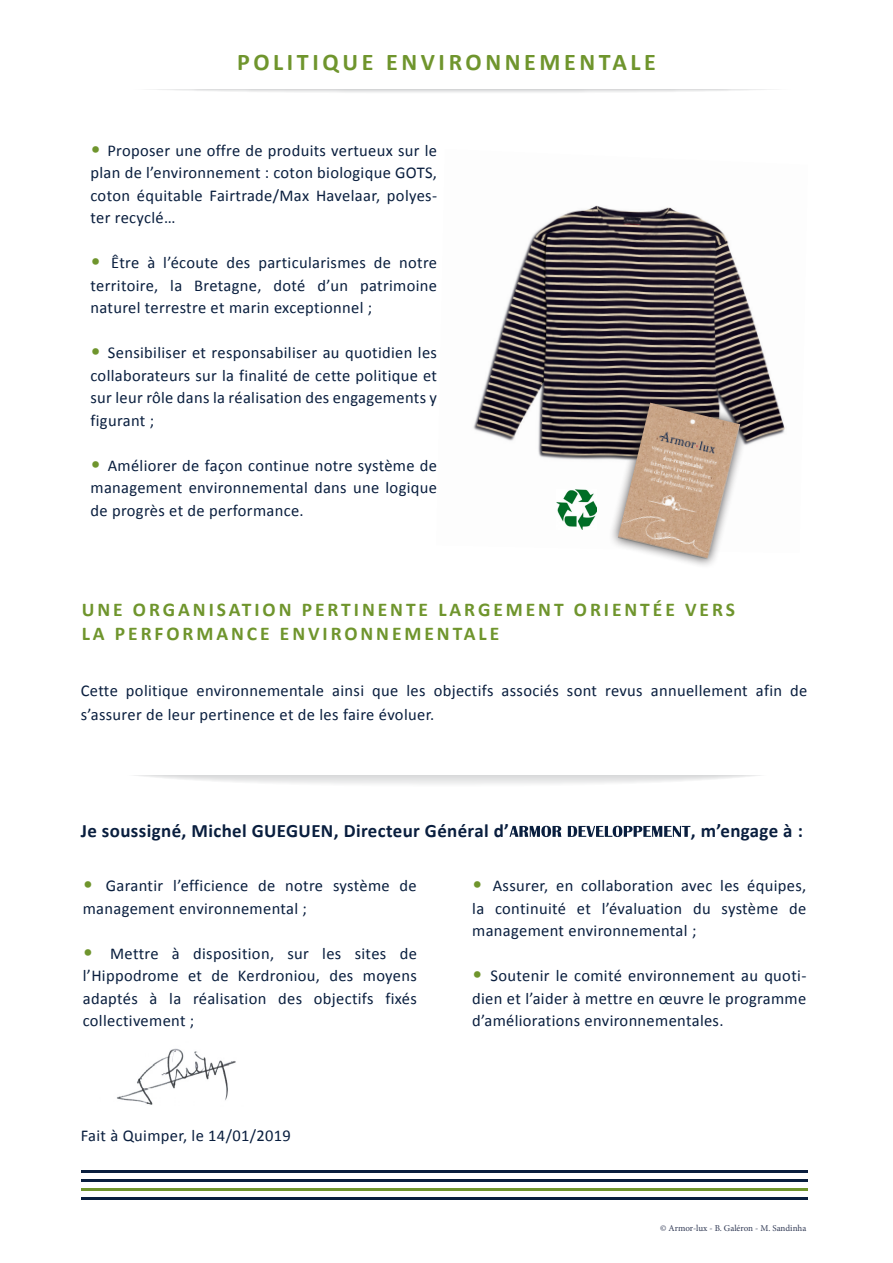
<style>
.page{position:relative;width:893px;height:1263px;background:#fff}
.page>*{position:absolute;margin:0;border:0;box-sizing:border-box;transform-origin:0 0}
.t1{font:700 24px "Calibri";letter-spacing:.15em;color:#6f952d}
.t2{font:700 19.5px "Calibri";letter-spacing:.15em;color:#6f952d}
.t3{font:700 18.9px "Calibri";letter-spacing:.02em;color:#091e3e}
.t4{font:16.5px/22.5px "Calibri";letter-spacing:.02em;color:#091e3e;text-align:justify}
.t5{font:9px "Minion Pro";color:#323b56}
.s1{font-size:21px;color:#6f952d}
</style>
<div class="page">
<img style="left:473px;top:205px;width:312px;height:325px">
<div style="left:608px;top:393px;width:141px;height:176px;background:#231f20;opacity:.75"></div>
<img style="left:618px;top:403px;width:122px;height:156px">
<svg style="left:509px;top:826px;width:53px;height:11px"></svg>
<svg style="left:568px;top:826px;width:122px;height:11px"></svg>
<hr style="left:81px;top:1179px;width:727px;height:3px;background:#091e3e">
<hr style="left:81px;top:1188px;width:727px;height:3px;background:#6f952d">
<hr style="left:81px;top:1170px;width:727px;height:3px;background:#091e3e">
<hr style="left:81px;top:1197px;width:727px;height:3px;background:#091e3e">
<svg style="left:89px;top:743px;width:717px;height:44px"></svg>
<div style="left:81px;top:729px;width:727px;height:45px;background:#fff"></div>
<svg style="left:104px;top:78px;width:716px;height:16px"></svg>
<div style="left:96px;top:73px;width:726px;height:16px;background:#fff"></div>
<img style="left:557px;top:490px;width:40px;height:39px">
<img style="left:117px;top:1048px;width:119px;height:57px">
<p class="t1" style="left:237px;top:46px;width:420px">POLITIQUE ENVIRONNEMENTALE</p>
<p class="t4" style="left:90px;top:139px;width:348px"><span class="s1">•</span> Proposer une offre de produits vertueux sur le plan de l’environnement : coton biologique GOTS, coton équitable Fairtrade/Max Havelaar, polyes&shy;ter recyclé…</p>
<p class="t4" style="left:90px;top:251px;width:348px"><span class="s1">•</span> Être à l’écoute des particularismes de notre territoire, la Bretagne, doté d’un patrimoine naturel terrestre et marin exceptionnel ;</p>
<p class="t4" style="left:90px;top:341px;width:348px"><span class="s1">•</span> Sensibiliser et responsabiliser au quotidien les collaborateurs sur la finalité de cette politique et sur leur rôle dans la réalisation des engagements y figurant ;</p>
<p class="t4" style="left:90px;top:454px;width:348px"><span class="s1">•</span> Améliorer de façon continue notre système de management environnemental dans une logique de progrès et de performance.</p>
<p class="t2" style="left:82px;top:597px;width:655px">UNE ORGANISATION PERTINENTE LARGEMENT ORIENTÉE VERS</p>
<p class="t2" style="left:82px;top:621px;width:419px">LA PERFORMANCE ENVIRONNEMENTALE</p>
<p class="t4" style="left:81px;top:678px;width:728px;line-height:24px">Cette politique environnementale ainsi que les objectifs associés sont revus annuellement afin de s’assurer de leur pertinence et de les faire évoluer.</p>
<p class="t3" style="left:81px;top:819px;width:430px">Je soussigné, Michel GUEGUEN, Directeur Général d’</p>
<p class="t3" style="left:691px;top:819px;width:114px">, m’engage à :</p>
<p class="t4" style="left:83px;top:874px;width:336px"><span class="s1">•</span> Garantir l’efficience de notre système de management environnemental ;</p>
<p class="t4" style="left:83px;top:942px;width:336px"><span class="s1">•</span> Mettre à disposition, sur les sites de l’Hippodrome et de Kerdroniou, des moyens adaptés à la réalisation des objectifs fixés collectivement ;</p>
<p class="t4" style="left:472px;top:874px;width:336px"><span class="s1">•</span> Assurer, en collaboration avec les équipes, la continuité et l’évaluation du système de management environnemental ;</p>
<p class="t4" style="left:472px;top:964px;width:336px"><span class="s1">•</span> Soutenir le comité environnement au quoti&shy;dien et l’aider à mettre en œuvre le programme d’améliorations environnementales.</p>
<p class="t4" style="left:81px;top:1124px;width:212px">Fait à Quimper, le 14/01/2019</p>
<p class="t5" style="left:660px;top:1222px;width:148px">© Armor-lux - B. Galéron - M. Sandinha</p>
</div>
